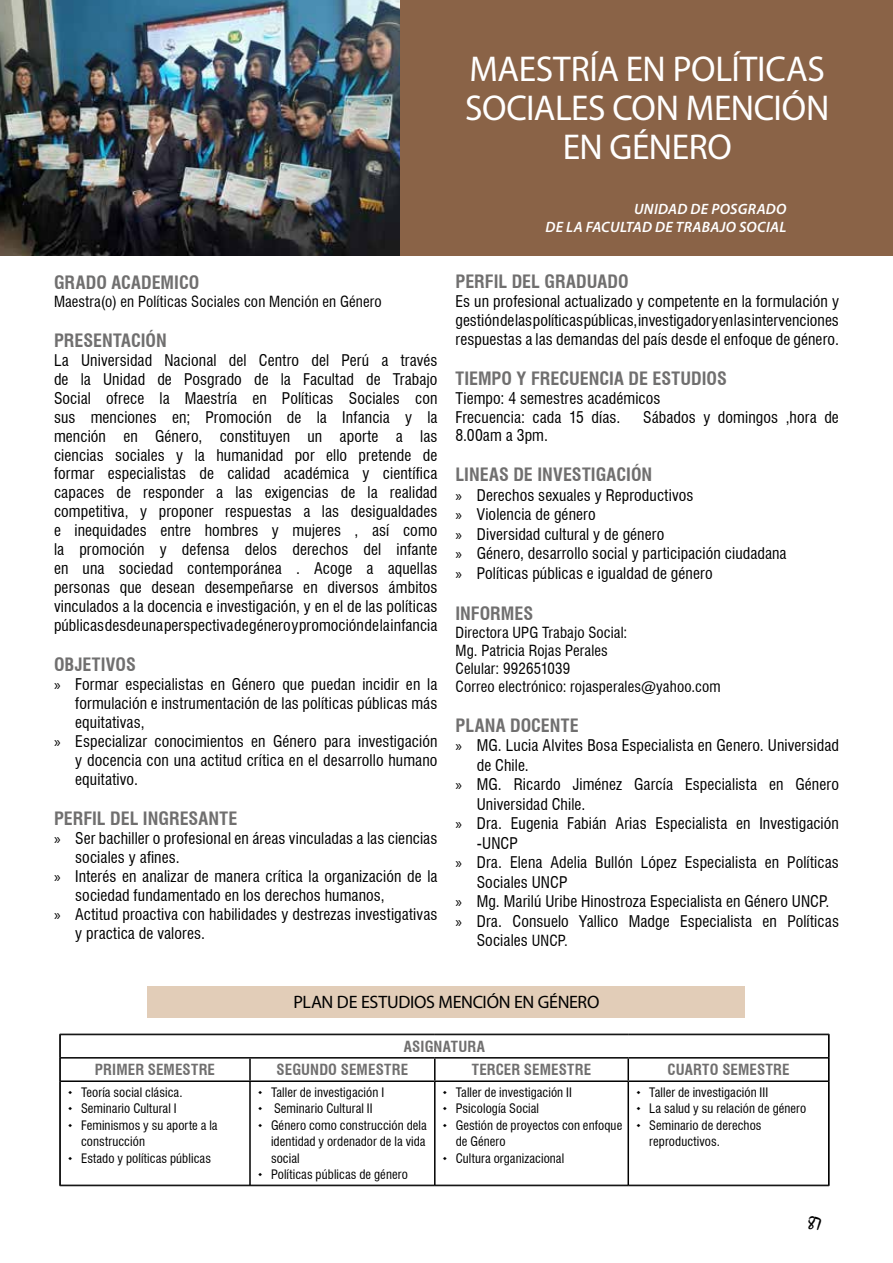
<style>
.page{position:relative;width:893px;height:1263px;background:#fff}
.page>*{position:absolute;margin:0;border:0;box-sizing:border-box;transform-origin:0 0}
.t1{font:36px/39px "Myriad Pro";letter-spacing:-.01em;color:#fff;text-align:center}
.t2{font:700 condensed 18px "Swiss 721 BT";color:#706f6f}
.t3{font:18px "Myriad Pro";letter-spacing:-.015em;color:#000}
.t4{font:18px "Mistral";color:#000}
.t5{font:condensed 15.75px/18.9px "Swiss 721 BT";letter-spacing:.005em;color:#000;text-align:justify}
.t6{font:condensed 15px/18px "Swiss 721 BT";letter-spacing:.01em;color:#000}
.t7{font:700 condensed 15px "Swiss 721 BT";letter-spacing:.01em;color:#706f6f}
.t8{font:italic 600 15px/18px "Myriad Pro";letter-spacing:.02em;color:#fff;text-align:right}
.t9{font:condensed 12.75px/16.5px "Swiss 721 BT";letter-spacing:.005em;color:#000}
.s1{font-family:"Myriad Pro";font-stretch:normal}
.s2{font-size:15px}
</style>
<div class="page">
<div style="left:0;top:0;width:893px;height:255px;background:#8a6347"></div>
<img style="left:0;top:0;width:400px;height:255px">
<div style="left:148px;top:986px;width:597px;height:32px;background:#e2cdb8"></div>
<hr style="left:60px;top:1034px;width:190px;height:1px;background:#000">
<hr style="left:250px;top:1034px;width:185px;height:1px;background:#000">
<hr style="left:435px;top:1034px;width:193px;height:1px;background:#000">
<hr style="left:628px;top:1034px;width:201px;height:1px;background:#000">
<svg style="left:59px;top:1034px;width:2px;height:47px"></svg>
<svg style="left:828px;top:1034px;width:2px;height:47px"></svg>
<hr style="left:59px;top:1081px;width:1px;height:105px;background:#000">
<hr style="left:60px;top:1081px;width:1px;height:104px;background:#000">
<hr style="left:828px;top:1081px;width:1px;height:104px;background:#000">
<hr style="left:829px;top:1081px;width:1px;height:105px;background:#000">
<hr style="left:60px;top:1185px;width:190px;height:1px;background:#000">
<hr style="left:250px;top:1185px;width:185px;height:1px;background:#000">
<hr style="left:435px;top:1185px;width:193px;height:1px;background:#000">
<hr style="left:628px;top:1185px;width:201px;height:1px;background:#000">
<hr style="left:60px;top:1057px;width:190px;height:1px;background:#000">
<hr style="left:250px;top:1057px;width:185px;height:1px;background:#000">
<hr style="left:249px;top:1058px;width:2px;height:22px;background:#000">
<hr style="left:435px;top:1057px;width:193px;height:1px;background:#000">
<hr style="left:434px;top:1058px;width:2px;height:22px;background:#000">
<hr style="left:628px;top:1057px;width:200px;height:1px;background:#000">
<hr style="left:627px;top:1058px;width:2px;height:22px;background:#000">
<hr style="left:60px;top:1080px;width:190px;height:2px;background:#000">
<hr style="left:250px;top:1080px;width:185px;height:2px;background:#000">
<hr style="left:249px;top:1082px;width:2px;height:103px;background:#000">
<hr style="left:435px;top:1080px;width:193px;height:2px;background:#000">
<hr style="left:434px;top:1082px;width:2px;height:103px;background:#000">
<hr style="left:628px;top:1080px;width:200px;height:2px;background:#000">
<hr style="left:627px;top:1082px;width:2px;height:103px;background:#000">
<h1 class="t1" style="left:465px;top:49px;width:366px">MAESTRÍA EN POLÍTICAS<br>SOCIALES CON MENCIÓN<br>EN GÉNERO</h1>
<p class="t2" style="left:54px;top:272px;width:147px">GRADO ACADEMICO</p>
<p class="t6" style="left:54px;top:293px;width:329px">Maestra(o) en Políticas Sociales con Mención en Género</p>
<p class="t2" style="left:54px;top:330px;width:114px">PRESENTACIÓN</p>
<p class="t5" style="left:54px;top:351px;width:385px">La Universidad Nacional del Centro del Perú a través de la Unidad de Posgrado de la Facultad de Trabajo Social ofrece la Maestría en Políticas Sociales con sus menciones en; Promoción de la Infancia y la mención en Género, constituyen un aporte a las ciencias sociales y la humanidad por ello pretende de formar especialistas de calidad académica y científica capaces de responder a las exigencias de la realidad competitiva, y proponer respuestas a las desigualdades e inequidades entre hombres y mujeres , así como la promoción y defensa delos derechos del infante en una sociedad contemporánea . Acoge a aquellas personas que desean desempeñarse en diversos ámbitos vinculados a la docencia e investigación, y en el de las políticas públicas desde una perspectiva de género y promoción de la infancia</p>
<p class="t2" style="left:54px;top:654px;width:83px">OBJETIVOS</p>
<p class="t5" style="left:54px;top:675px;width:385px"><span class="s1">»</span> Formar especialistas en Género que puedan incidir en la</p>
<p class="t5" style="left:75px;top:694px;width:364px">formulación e instrumentación de las políticas públicas más</p>
<p class="t5" style="left:75px;top:713px;width:71px">equitativas,</p>
<p class="t5" style="left:54px;top:732px;width:385px"><span class="s1">»</span> Especializar conocimientos en Género para investigación</p>
<p class="t5" style="left:75px;top:751px;width:364px">y docencia con una actitud crítica en el desarrollo humano</p>
<p class="t5" style="left:75px;top:770px;width:64px">equitativo.</p>
<p class="t2" style="left:54px;top:808px;width:185px">PERFIL DEL INGRESANTE</p>
<p class="t5" style="left:54px;top:829px;width:385px"><span class="s1">»</span> Ser bachiller o profesional en áreas vinculadas a las ciencias</p>
<p class="t5" style="left:75px;top:848px;width:106px">sociales y afines.</p>
<p class="t5" style="left:54px;top:867px;width:385px"><span class="s1">»</span> Interés en analizar de manera crítica la organización de la</p>
<p class="t5" style="left:75px;top:886px;width:311px">sociedad fundamentado en los derechos humanos,</p>
<p class="t5" style="left:54px;top:905px;width:385px"><span class="s1">»</span> Actitud proactiva con habilidades y destrezas investigativas</p>
<p class="t5" style="left:75px;top:924px;width:131px">y practica de valores.</p>
<p class="t8" style="left:545px;top:199px;width:243px">UNIDAD DE POSGRADO<br>DE LA FACULTAD DE TRABAJO SOCIAL</p>
<p class="t2" style="left:455px;top:271px;width:175px">PERFIL DEL GRADUADO</p>
<p class="t5" style="left:455px;top:292px;width:385px">Es un profesional actualizado y competente en la formulación y gestión de las políticas públicas, investigador y en las intervenciones respuestas a las demandas del país desde el enfoque de género.</p>
<p class="t2" style="left:455px;top:367px;width:273px">TIEMPO Y FRECUENCIA DE ESTUDIOS</p>
<p class="t5" style="left:455px;top:388px;width:207px">Tiempo: 4 semestres académicos<br>Frecuencia: cada 15 días.</p>
<p class="t5" style="left:643px;top:407px;width:197px">Sábados y domingos ,hora de</p>
<p class="t5" style="left:455px;top:426px;width:94px">8.00am a 3pm.</p>
<p class="t2" style="left:455px;top:464px;width:198px">LINEAS DE INVESTIGACIÓN</p>
<p class="t5" style="left:455px;top:485px;width:333px;line-height:19.5px;text-align:left"><span class="s1">»</span> Derechos sexuales y Reproductivos<br><span class="s1">»</span> Violencia de género<br><span class="s1">»</span> Diversidad cultural y de género<br><span class="s1">»</span> Género, desarrollo social y participación ciudadana <span class="s1">»</span> Políticas públicas e igualdad de género</p>
<p class="t2" style="left:455px;top:603px;width:79px">INFORMES</p>
<p class="t6" style="left:455px;top:624px;width:267px">Directora UPG Trabajo Social:<br>Mg. Patricia Rojas Perales<br>Celular: 992651039<br>Correo electrónico: rojasperales@yahoo.com</p>
<p class="t2" style="left:455px;top:714px;width:125px">PLANA DOCENTE</p>
<p class="t5" style="left:455px;top:736px;width:385px"><span class="s1">»</span> MG. Lucia Alvites Bosa Especialista en Genero. Universidad</p>
<p class="t5" style="left:477px;top:755px;width:54px">de Chile.</p>
<p class="t5" style="left:455px;top:775px;width:385px"><span class="s1">»</span> MG. Ricardo Jiménez García Especialista en Género</p>
<p class="t5" style="left:477px;top:794px;width:110px">Universidad Chile.</p>
<p class="t5" style="left:455px;top:814px;width:385px"><span class="s1">»</span> Dra. Eugenia Fabián Arias Especialista en Investigación</p>
<p class="t5" style="left:477px;top:833px;width:43px">-UNCP</p>
<p class="t5" style="left:455px;top:853px;width:385px"><span class="s1">»</span> Dra. Elena Adelia Bullón López Especialista en Políticas</p>
<p class="t5" style="left:477px;top:872px;width:92px">Sociales UNCP</p>
<p class="t5" style="left:455px;top:892px;width:376px"><span class="s1">»</span> Mg. Marilú Uribe Hinostroza Especialista en Género UNCP.</p>
<p class="t5" style="left:455px;top:911px;width:385px"><span class="s1">»</span> Dra. Consuelo Yallico Madge Especialista en Políticas</p>
<p class="t5" style="left:477px;top:931px;width:93px">Sociales <span class="s2">UNCP.</span></p>
<p class="t3" style="left:293px;top:991px;width:307px">PLAN DE ESTUDIOS MENCIÓN EN GÉNERO</p>
<p class="t7" style="left:404px;top:1037px;width:83px">ASIGNATURA</p>
<p class="t7" style="left:95px;top:1061px;width:122px">PRIMER SEMESTRE</p>
<p class="t7" style="left:277px;top:1061px;width:133px">SEGUNDO SEMESTRE</p>
<p class="t7" style="left:472px;top:1061px;width:121px">TERCER SEMESTRE</p>
<p class="t7" style="left:667px;top:1061px;width:124px">CUARTO SEMESTRE</p>
<p class="t9" style="left:81px;top:1084px;width:138px">Teoría social clásica.<br>Seminario Cultural I<br>Feminismos y su aporte a la construcción<br>Estado y políticas públicas</p>
<p class="t9" style="left:271px;top:1084px;width:157px">Taller de investigación I<br>Seminario Cultural II<br>Género como construcción dela identidad y ordenador de la vida social<br>Políticas públicas de género</p>
<p class="t9" style="left:456px;top:1084px;width:168px">Taller de investigación II<br>Psicología Social<br>Gestión de proyectos con enfoque de Género<br>Cultura organizacional</p>
<p class="t9" style="left:649px;top:1084px;width:159px">Taller de investigación III<br>La salud y su relación de género<br>Seminario de derechos reproductivos.</p>
<p class="t4" style="left:807px;top:1213px;width:16px">87</p>
</div>
